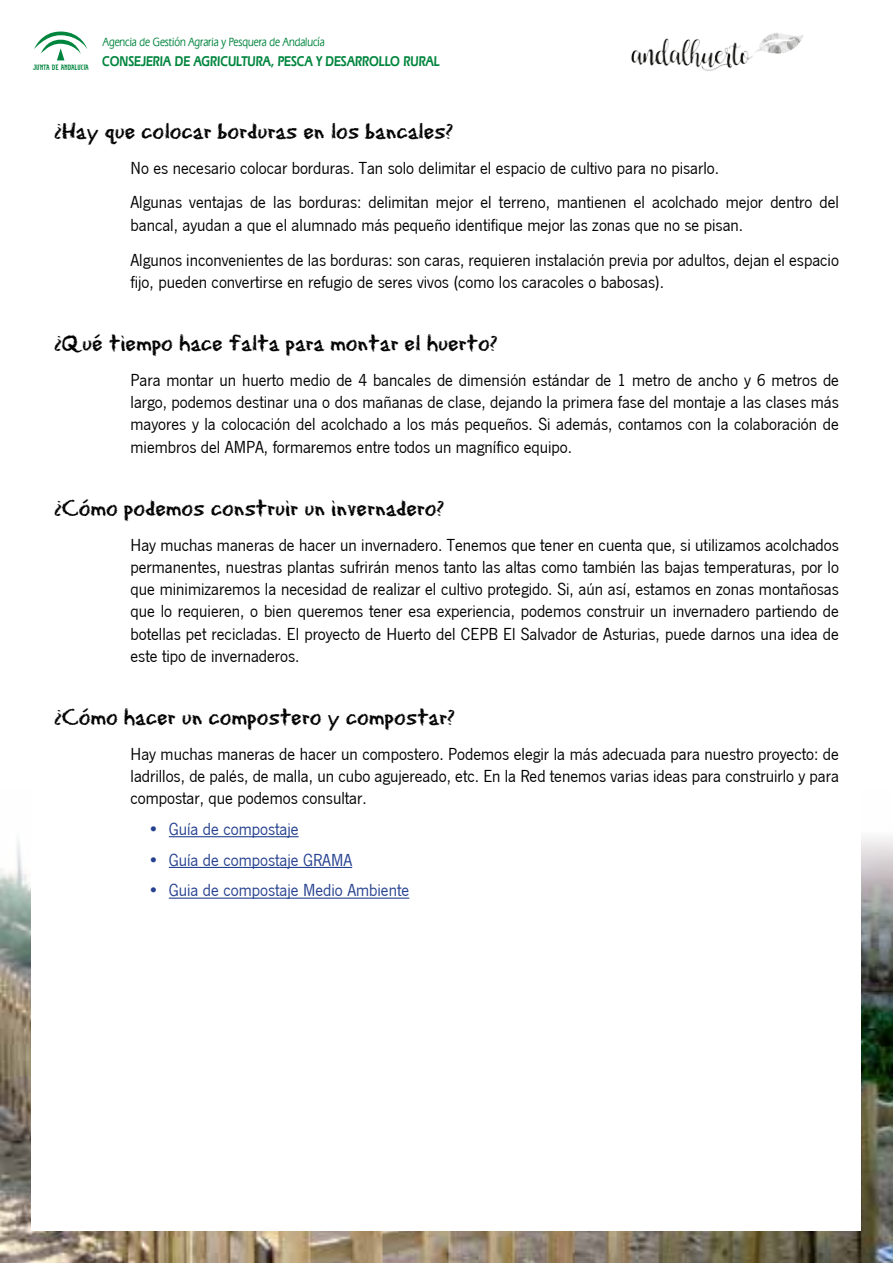
<style>
.page{position:relative;width:893px;height:1263px;background:#fff}
.page>*{position:absolute;margin:0;border:0;box-sizing:border-box;transform-origin:0 0}
.t1{font:24px "Eraser Dust";color:#000}
.t2{font:18px/22.2px "News Got T";color:#000;text-align:justify}
.t3{font:18px "News Got T";color:#25408f}
.t4{font:600 14.85px "Eras IT Cby BT";color:#00853e;scale:.8 1}
.t5{font:500 12.45px "Eras IT Cby BT";color:#00853e;scale:.8 1}
.t6{font:4.2px "Alfabeto Andaluz Bsico";color:#00853e;scale:.95 1}
</style>
<div class="page">
<img style="left:0;top:837px;width:892px;height:426px">
<div style="left:32px;top:36px;width:829px;height:1195px;background:#fff"></div>
<hr style="left:169px;top:836px;width:130px;height:1px;background:#25408f">
<hr style="left:169px;top:867px;width:183px;height:1px;background:#25408f">
<hr style="left:169px;top:897px;width:240px;height:2px;background:#25408f">
<svg style="left:34px;top:32px;width:53px;height:28px"></svg>
<img style="left:631px;top:33px;width:172px;height:38px">
<p class="t6" style="left:33px;top:67px;width:61px">JUNTA DE ANDALUCIA</p>
<p class="t5" style="left:103px;top:35px;width:279px">Agencia de Gestión Agraria y Pesquera de Andalucía</p>
<p class="t4" style="left:102px;top:52px;width:423px">CONSEJERIA DE AGRICULTURA, PESCA Y DESARROLLO RURAL</p>
<h1 class="t1" style="left:54px;top:114px;width:401px">¿Hay que colocar borduras en los bancales?</h1>
<p class="t2" style="left:131px;top:150px;width:710px;line-height:35px">No es necesario colocar borduras. Tan solo delimitar el espacio de cultivo para no pisarlo.<br>Algunas ventajas de las borduras: delimitan mejor el terreno, mantienen el acolchado mejor dentro del</p>
<p class="t2" style="left:131px;top:208px;width:710px;line-height:35px">bancal, ayudan a que el alumnado más pequeño identifique mejor las zonas que no se pisan.<br>Algunos inconvenientes de las borduras: son caras, requieren instalación previa por adultos, dejan el espacio</p>
<p class="t2" style="left:131px;top:271px;width:535px">fijo, pueden convertirse en refugio de seres vivos (como los caracoles o babosas).</p>
<h1 class="t1" style="left:54px;top:326px;width:445px">¿Qué tiempo hace falta para montar el huerto?</h1>
<p class="t2" style="left:131px;top:369px;width:710px">Para montar un huerto medio de 4 bancales de dimensión estándar de 1 metro de ancho y 6 metros de largo, podemos destinar una o dos mañanas de clase, dejando la primera fase del montaje a las clases más mayores y la colocación del acolchado a los más pequeños. Si además, contamos con la colaboración de miembros del AMPA, formaremos entre todos un magnífico equipo.</p>
<h1 class="t1" style="left:54px;top:491px;width:392px">¿Cómo podemos construir un invernadero?</h1>
<p class="t2" style="left:131px;top:534px;width:710px">Hay muchas maneras de hacer un invernadero. Tenemos que tener en cuenta que, si utilizamos acolchados permanentes, nuestras plantas sufrirán menos tanto las altas como también las bajas temperaturas, por lo que minimizaremos la necesidad de realizar el cultivo protegido. Si, aún así, estamos en zonas montañosas que lo requieren, o bien queremos tener esa experiencia, podemos construir un invernadero partiendo de botellas pet recicladas. El proyecto de Huerto del CEPB El Salvador de Asturias, puede darnos una idea de este tipo de invernaderos.</p>
<h1 class="t1" style="left:54px;top:700px;width:403px">¿Cómo hacer un compostero y compostar?</h1>
<p class="t2" style="left:131px;top:743px;width:710px">Hay muchas maneras de hacer un compostero. Podemos elegir la más adecuada para nuestro proyecto: de ladrillos, de palés, de malla, un cubo agujereado, etc. En la Red tenemos varias ideas para construirlo y para compostar, que podemos consultar.</p>
<p class="t3" style="left:148px;top:819px;width:153px">• Guía de compostaje</p>
<p class="t3" style="left:148px;top:850px;width:206px">• Guía de compostaje GRAMA</p>
<p class="t3" style="left:148px;top:880px;width:263px">• Guia de compostaje Medio Ambiente</p>
</div>
